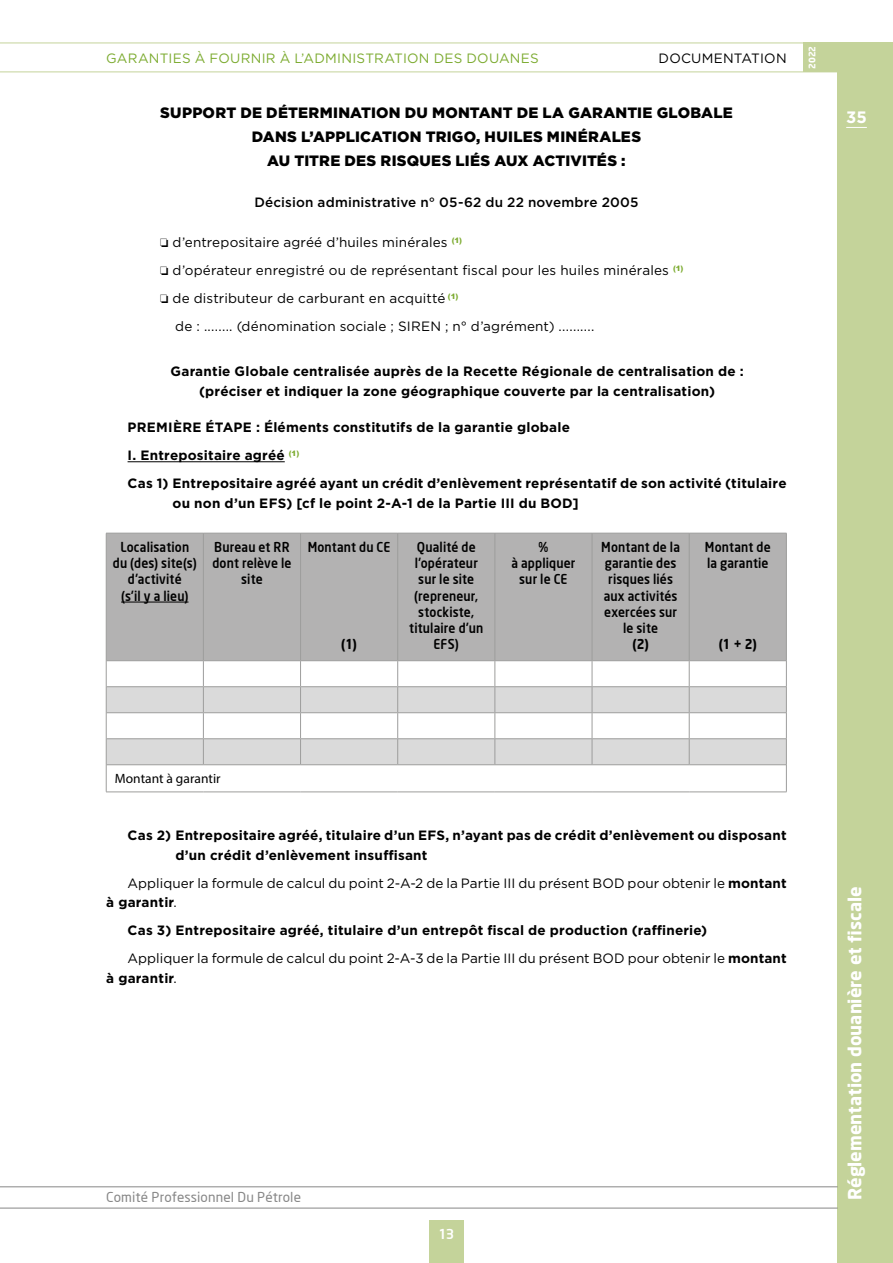
<style>
.page{position:relative;width:893px;height:1263px;background:#fff}
.page>*{position:absolute;margin:0;border:0;box-sizing:border-box;transform-origin:0 0}
.t1{font:700 18px "Neo Sans";color:#fff}
.t2{font:700 16.5px "Gotham";color:#fff}
.t3{font:900 15px/23.7px "Gotham";letter-spacing:.015em;color:#000;text-align:center}
.t4{font:700 13.5px/28px "Gotham";letter-spacing:.015em;color:#000}
.t5{font:13.5px/19.5px "Gotham";letter-spacing:.01em;color:#000}
.t6{font:500 13.5px/16.2px "Neo Sans";letter-spacing:.015em;color:#000;text-align:center;scale:.9 1}
.t7{font:500 13.5px "Gotham";letter-spacing:.01em;color:#000}
.t8{font:13.5px "Gotham";letter-spacing:.02em;color:#7cab30}
.t9{font:13.5px "Neo Sans";letter-spacing:.01em;color:#878787}
.t10{font:13.5px "Myriad Pro";color:#000}
.t11{font:700 13.5px "Neo Sans";color:#000;scale:.9 1}
.t12{font:500 13.5px "Neo Sans";color:#fff}
.t13{font:700 9px "Neo Sans";color:#fff}
.s1{font-weight:700}
.s2{font-weight:400}
</style>
<div class="page">
<div style="left:838px;top:71px;width:55px;height:1192px;background:#c4d39a"></div>
<div style="left:804px;top:43px;width:89px;height:29px;background:#c4d39a"></div>
<hr style="left:0;top:43px;width:893px;height:1px;background:#c4d39a">
<hr style="left:0;top:72px;width:893px;height:1px;background:#c4d39a">
<hr style="left:0;top:1186px;width:838px;height:1px;background:#878787">
<hr style="left:0;top:1208px;width:838px;height:1px;background:#878787">
<div style="left:429px;top:1220px;width:34px;height:43px;background:#c4d39a"></div>
<svg style="left:846px;top:127px;width:21px;height:1px"></svg>
<hr style="left:128px;top:461px;width:157px;height:1px;background:#000">
<div style="left:107px;top:534px;width:679px;height:126px;background:#b3b2b2"></div>
<svg style="left:107px;top:687px;width:679px;height:77px;fill:#dadada"></svg>
<hr style="left:203px;top:533px;width:1px;height:127px;background:#9d9d9c">
<hr style="left:300px;top:533px;width:1px;height:127px;background:#9d9d9c">
<hr style="left:397px;top:533px;width:1px;height:127px;background:#9d9d9c">
<hr style="left:494px;top:533px;width:1px;height:127px;background:#9d9d9c">
<hr style="left:592px;top:533px;width:1px;height:127px;background:#9d9d9c">
<hr style="left:689px;top:533px;width:1px;height:127px;background:#9d9d9c">
<hr style="left:106px;top:660px;width:97px;height:1px;background:#9d9d9c">
<hr style="left:203px;top:660px;width:98px;height:1px;background:#9d9d9c">
<hr style="left:301px;top:660px;width:97px;height:1px;background:#9d9d9c">
<hr style="left:398px;top:660px;width:97px;height:1px;background:#9d9d9c">
<hr style="left:495px;top:660px;width:97px;height:1px;background:#9d9d9c">
<hr style="left:592px;top:660px;width:97px;height:1px;background:#9d9d9c">
<hr style="left:689px;top:660px;width:97px;height:1px;background:#9d9d9c">
<hr style="left:106px;top:686px;width:97px;height:1px;background:#9d9d9c">
<hr style="left:203px;top:686px;width:98px;height:1px;background:#9d9d9c">
<hr style="left:301px;top:686px;width:97px;height:1px;background:#9d9d9c">
<hr style="left:398px;top:686px;width:97px;height:1px;background:#9d9d9c">
<hr style="left:495px;top:686px;width:97px;height:1px;background:#9d9d9c">
<hr style="left:592px;top:686px;width:97px;height:1px;background:#9d9d9c">
<hr style="left:689px;top:686px;width:97px;height:1px;background:#9d9d9c">
<hr style="left:106px;top:712px;width:97px;height:1px;background:#9d9d9c">
<hr style="left:203px;top:712px;width:98px;height:1px;background:#9d9d9c">
<hr style="left:301px;top:712px;width:97px;height:1px;background:#9d9d9c">
<hr style="left:398px;top:712px;width:97px;height:1px;background:#9d9d9c">
<hr style="left:495px;top:712px;width:97px;height:1px;background:#9d9d9c">
<hr style="left:592px;top:712px;width:97px;height:1px;background:#9d9d9c">
<hr style="left:689px;top:712px;width:97px;height:1px;background:#9d9d9c">
<hr style="left:106px;top:738px;width:97px;height:1px;background:#9d9d9c">
<hr style="left:203px;top:738px;width:98px;height:1px;background:#9d9d9c">
<svg style="left:203px;top:661px;width:1px;height:103px"></svg>
<hr style="left:301px;top:738px;width:97px;height:1px;background:#9d9d9c">
<svg style="left:300px;top:661px;width:1px;height:103px"></svg>
<hr style="left:398px;top:738px;width:97px;height:1px;background:#9d9d9c">
<svg style="left:397px;top:661px;width:1px;height:103px"></svg>
<hr style="left:495px;top:738px;width:97px;height:1px;background:#9d9d9c">
<svg style="left:494px;top:661px;width:1px;height:103px"></svg>
<hr style="left:592px;top:738px;width:97px;height:1px;background:#9d9d9c">
<svg style="left:592px;top:661px;width:1px;height:103px"></svg>
<hr style="left:689px;top:738px;width:97px;height:1px;background:#9d9d9c">
<svg style="left:689px;top:661px;width:1px;height:103px"></svg>
<hr style="left:106px;top:764px;width:97px;height:1px;background:#9d9d9c">
<hr style="left:203px;top:764px;width:98px;height:1px;background:#9d9d9c">
<hr style="left:301px;top:764px;width:97px;height:1px;background:#9d9d9c">
<hr style="left:398px;top:764px;width:97px;height:1px;background:#9d9d9c">
<hr style="left:495px;top:764px;width:97px;height:1px;background:#9d9d9c">
<hr style="left:592px;top:764px;width:97px;height:1px;background:#9d9d9c">
<hr style="left:689px;top:764px;width:97px;height:1px;background:#9d9d9c">
<hr style="left:106px;top:533px;width:97px;height:1px;background:#9d9d9c">
<hr style="left:106px;top:533px;width:1px;height:128px;background:#9d9d9c">
<hr style="left:203px;top:533px;width:98px;height:1px;background:#9d9d9c">
<hr style="left:301px;top:533px;width:97px;height:1px;background:#9d9d9c">
<hr style="left:398px;top:533px;width:97px;height:1px;background:#9d9d9c">
<hr style="left:495px;top:533px;width:97px;height:1px;background:#9d9d9c">
<hr style="left:592px;top:533px;width:97px;height:1px;background:#9d9d9c">
<hr style="left:689px;top:533px;width:98px;height:1px;background:#9d9d9c">
<hr style="left:786px;top:533px;width:1px;height:128px;background:#9d9d9c">
<svg style="left:106px;top:661px;width:1px;height:131px"></svg>
<svg style="left:786px;top:661px;width:1px;height:131px"></svg>
<hr style="left:106px;top:792px;width:97px;height:1px;background:#9d9d9c">
<hr style="left:203px;top:792px;width:98px;height:1px;background:#9d9d9c">
<hr style="left:301px;top:792px;width:97px;height:1px;background:#9d9d9c">
<hr style="left:398px;top:792px;width:97px;height:1px;background:#9d9d9c">
<hr style="left:495px;top:792px;width:97px;height:1px;background:#9d9d9c">
<hr style="left:592px;top:792px;width:97px;height:1px;background:#9d9d9c">
<hr style="left:689px;top:792px;width:98px;height:1px;background:#9d9d9c">
<hr style="left:121px;top:602px;width:67px;height:1px;background:#000">
<p class="t8" style="left:106px;top:49px;width:434px">GARANTIES À FOURNIR À L’ADMINISTRATION DES DOUANES</p>
<p class="t5" style="left:659px;top:48px;width:130px">DOCUMENTATION</p>
<p class="t13" style="left:806px;top:69px;width:25px;rotate:-90deg">2022</p>
<p class="t3" style="left:160px;top:101px;width:574px">SUPPORT DE DÉTERMINATION DU MONTANT DE LA GARANTIE GLOBALE<br>DANS L’APPLICATION TRIGO, HUILES MINÉRALES<br>AU TITRE DES RISQUES LIÉS AUX ACTIVITÉS :</p>
<p class="t7" style="left:254px;top:193px;width:386px">Décision administrative n° 05-62 du 22 novembre 2005</p>
<p class="t5" style="left:160px;top:233px;width:303px">❏ d’entrepositaire agréé d’huiles minérales <sup>(1)</sup></p>
<p class="t5" style="left:160px;top:261px;width:525px">❏ d’opérateur enregistré ou de représentant fiscal pour les huiles minérales <sup>(1)</sup></p>
<p class="t5" style="left:160px;top:289px;width:300px">❏ de distributeur de carburant en acquitté <sup>(1)</sup></p>
<p class="t5" style="left:175px;top:317px;width:421px">de : ........ (dénomination sociale ; SIREN ; n° d’agrément) ..........</p>
<p class="t4" style="left:170px;top:362px;width:575px;line-height:19.5px;text-align:center">Garantie Globale centralisée auprès de la Recette Régionale de centralisation de : (préciser et indiquer la zone géographique couverte par la centralisation)</p>
<p class="t4" style="left:128px;top:413px;width:661px">PREMIÈRE ÉTAPE : Éléments constitutifs de la garantie globale<br>I. Entrepositaire agréé <sup>(1)<br></sup>Cas 1) Entrepositaire agréé ayant un crédit d’enlèvement représentatif de son activité (titulaire</p>
<p class="t4" style="left:173px;top:489px;width:408px">ou non d’un EFS) [cf le point 2-A-1 de la Partie III du BOD]</p>
<p class="t6" style="left:113px;top:539px;width:95px">Localisation du (des) site(s) d’activité<br>(s’il y a lieu)</p>
<p class="t6" style="left:212px;top:539px;width:89px">Bureau et RR dont relève le site</p>
<p class="t6" style="left:308px;top:539px;width:94px">Montant du CE</p>
<p class="t11" style="left:341px;top:636px;width:19px">(1)</p>
<p class="t6" style="left:409px;top:539px;width:84px">Qualité de l’opérateur sur le site (repreneur, stockiste, titulaire d’un<br>EFS)</p>
<p class="t6" style="left:511px;top:539px;width:73px">%<br>à appliquer sur le CE</p>
<p class="t6" style="left:601px;top:539px;width:89px">Montant de la garantie des risques liés aux activités exercées sur le site</p>
<p class="t6" style="left:705px;top:539px;width:74px;text-align:left">Montant de la garantie</p>
<p class="t11" style="left:632px;top:636px;width:20px">(2)</p>
<p class="t11" style="left:719px;top:636px;width:44px">(1 + 2)</p>
<p class="t2" style="left:846px;top:106px;width:22px">35</p>
<p class="t10" style="left:115px;top:770px;width:107px">Montant à garantir</p>
<p class="t4" style="left:175px;top:826px;width:613px;line-height:19.5px;text-indent:-48px">Cas 2) Entrepositaire agréé, titulaire d’un EFS, n’ayant pas de crédit d’enlèvement ou disposant d’un crédit d’enlèvement insuffisant</p>
<p class="t5" style="left:106px;top:873px;width:682px;text-indent:21px">Appliquer la formule de calcul du point 2-A-2 de la Partie III du présent BOD pour obtenir le <span class="s1">montant à garantir</span>.</p>
<p class="t4" style="left:128px;top:916px;width:660px">Cas 3) Entrepositaire agréé, titulaire d’un entrepôt fiscal de production (raffinerie)<br><span class="s2">Appliquer la formule de calcul du point 2-A-3 de la Partie III du présent BOD pour obtenir le</span> montant</p>
<p class="t4" style="left:106px;top:964px;width:72px">à garantir<span class="s2">.</span></p>
<p class="t9" style="left:106px;top:1189px;width:196px">Comité Professionnel Du Pétrole</p>
<p class="t12" style="left:439px;top:1226px;width:17px">13</p>
<h1 class="t1" style="left:843px;top:1200px;width:315px;rotate:-90deg">Réglementation douanière et fiscale</h1>
</div>
